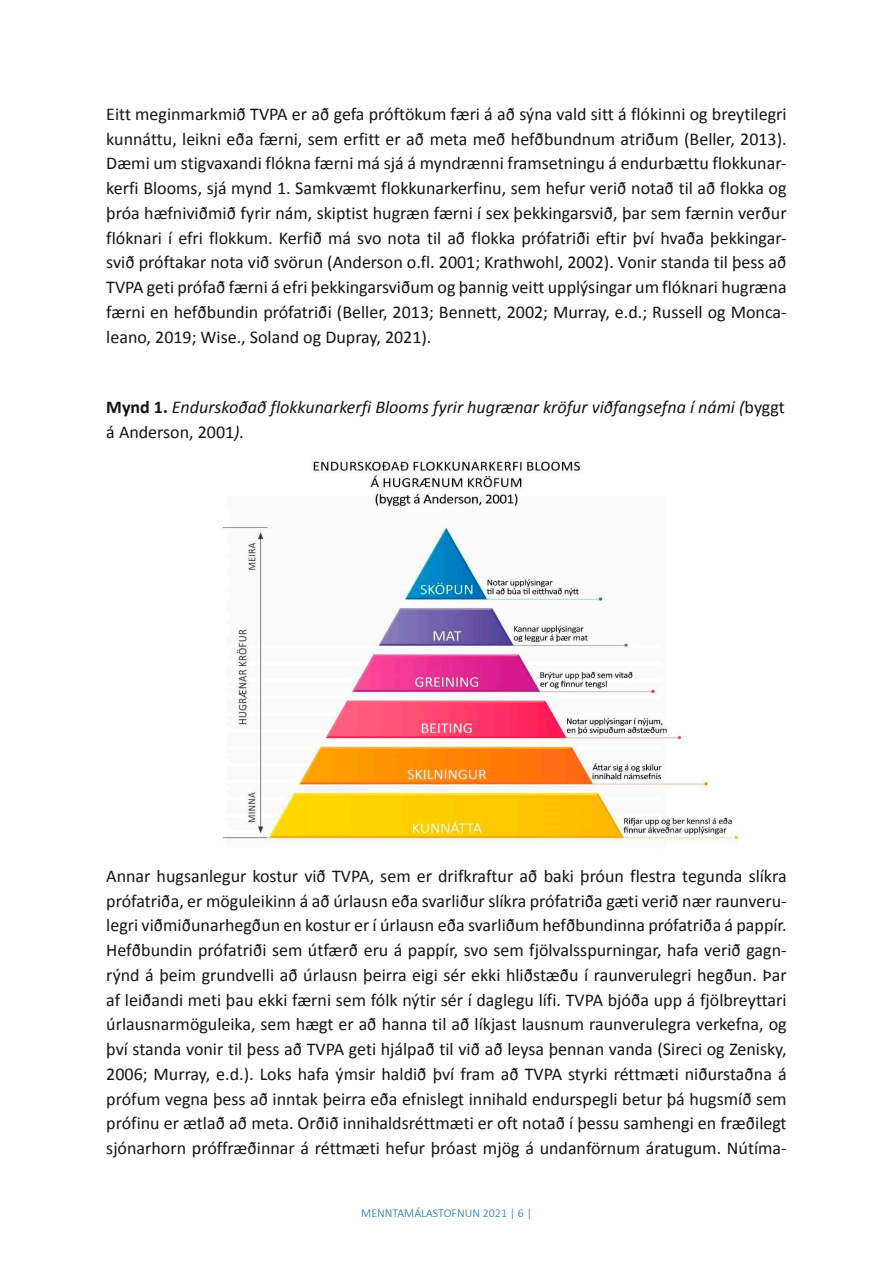
<style>
.page{position:relative;width:893px;height:1263px;background:#fff}
.page>*{position:absolute;margin:0;border:0;box-sizing:border-box;transform-origin:0 0}
.t1{font:18px/24.8px "Calibri";color:#131413;text-align:justify}
.t2{font:italic 18px/24.8px "Calibri";color:#131413}
.t3{font:300 12px "Calibri";color:#1c719f}
.s1{font-weight:700;font-style:normal}
.s2{font-style:normal}
</style>
<div class="page">
<img style="left:220px;top:460px;width:519px;height:384px">
<p class="t1" style="left:106px;top:101px;width:682px">Eitt meginmarkmið TVPA er að gefa próftökum færi á að sýna vald sitt á flókinni og breytilegri kunnáttu, leikni eða færni, sem erfitt er að meta með hefðbundnum atriðum (Beller, 2013).<br>Dæmi um stigvaxandi flókna færni má sjá á myndrænni framsetningu á endurbættu flokkunar&shy;kerfi Blooms, sjá mynd 1. Samkvæmt flokkunarkerfinu, sem hefur verið notað til að flokka og þróa hæfniviðmið fyrir nám, skiptist hugræn færni í sex þekkingarsvið, þar sem færnin verður flóknari í efri flokkum. Kerfið má svo nota til að flokka prófatriði eftir því hvaða þekkingar&shy;svið próftakar nota við svörun (Anderson o.fl. 2001; Krathwohl, 2002). Vonir standa til þess að TVPA geti prófað færni á efri þekkingarsviðum og þannig veitt upplýsingar um flóknari hugræna færni en hefðbundin prófatriði (Beller, 2013; Bennett, 2002; Murray, e.d.; Russell og Monca&shy;leano, 2019; Wise., Soland og Dupray, 2021).</p>
<p class="t2" style="left:106px;top:394px;width:680px"><span class="s1">Mynd 1.</span> Endurskoðað flokkunarkerfi Blooms fyrir hugrænar kröfur viðfangsefna í námi (<span class="s2">byggt á Anderson, 2001</span>).</p>
<p class="t1" style="left:106px;top:863px;width:682px">Annar hugsanlegur kostur við TVPA, sem er drifkraftur að baki þróun flestra tegunda slíkra prófatriða, er möguleikinn á að úrlausn eða svarliður slíkra prófatriða gæti verið nær raunveru&shy;legri viðmiðunarhegðun en kostur er í úrlausn eða svarliðum hefðbundinna prófatriða á pappír.<br>Hefðbundin prófatriði sem útfærð eru á pappír, svo sem fjölvalsspurningar, hafa verið gagn&shy;rýnd á þeim grundvelli að úrlausn þeirra eigi sér ekki hliðstæðu í raunverulegri hegðun. Þar af leiðandi meti þau ekki færni sem fólk nýtir sér í daglegu lífi. TVPA bjóða upp á fjölbreyttari úrlausnarmöguleika, sem hægt er að hanna til að líkjast lausnum raunverulegra verkefna, og því standa vonir til þess að TVPA geti hjálpað til við að leysa þennan vanda (Sireci og Zenisky, 2006; Murray, e.d.). Loks hafa ýmsir haldið því fram að TVPA styrki réttmæti niðurstaðna á prófum vegna þess að inntak þeirra eða efnislegt innihald endurspegli betur þá hugsmíð sem prófinu er ætlað að meta. Orðið innihaldsréttmæti er oft notað í þessu samhengi en fræðilegt sjónarhorn próffræðinnar á réttmæti hefur þróast mjög á undanförnum áratugum. Nútíma-</p>
<p class="t3" style="left:361px;top:1205px;width:172px">MENNTAMÁLASTOFNUN 2021 | 6 |</p>
</div>
